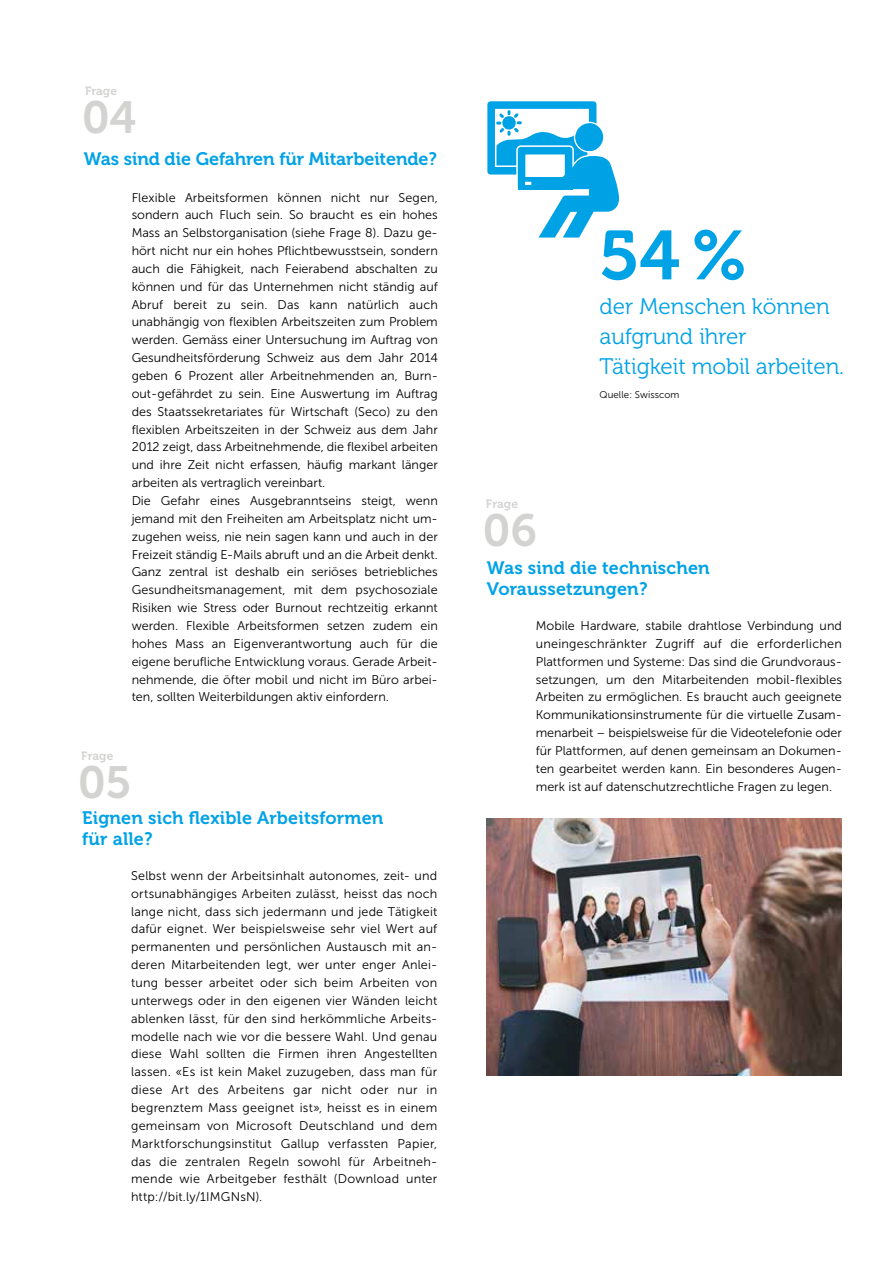
<style>
.page{position:relative;width:893px;height:1263px;background:#fff}
.page>*{position:absolute;margin:0;border:0;box-sizing:border-box;transform-origin:0 0}
.t1{font:69px "Museo 700";color:#00a2e6}
.t2{font:45px "Museo Sans 700";color:#d3d3d2}
.t3{font:22.5px/30px "Museo 300";letter-spacing:-.005em;color:#00a2e6}
.t4{font:18px/21px "Museo 700";letter-spacing:.01em;color:#00a2e6}
.t5{font:12.6px/17.9px "Museo Sans 300";color:#000;text-align:justify}
.t6{font:12px "Museo 700";letter-spacing:.01em;color:#d3d3d2}
.t7{font:9.75px "Museo Sans 300";letter-spacing:.005em;color:#000}
.s1{font-family:"Museo 300"}
</style>
<div class="page">
<svg style="left:487px;top:101px;width:132px;height:137px"></svg>
<img style="left:487px;top:818px;width:355px;height:258px">
<p class="t6" style="left:85px;top:84px;width:34px">Frage</p>
<h2 class="t2" style="left:82px;top:92px;width:57px">04</h2>
<h3 class="t4" style="left:84px;top:149px;width:355px">Was sind die Gefahren für Mitarbeitende?</h3>
<p class="t5" style="left:132px;top:188px;width:308px;text-align:left">Flexible Arbeitsformen können nicht nur Segen, sondern auch Fluch sein. So braucht es ein hohes Mass an Selbstorganisation (siehe Frage 8). Dazu ge&shy;hört nicht nur ein hohes Pflichtbewusstsein, sondern auch die Fähigkeit, nach Feierabend abschalten zu können und für das Unternehmen nicht ständig auf Abruf bereit zu sein. Das kann natürlich auch unabhängig von flexiblen Arbeitszeiten zum Problem werden. Gemäss einer Untersuchung im Auftrag von Gesundheitsförderung Schweiz aus dem Jahr 2014 geben 6 Prozent aller Arbeitnehmenden an, Burn&shy;out- gefährdet zu sein. Eine Auswertung im Auftrag des Staatssekretariates für Wirtschaft (Seco) zu den flexiblen Arbeitszeiten in der Schweiz aus dem Jahr 2012 zeigt, dass Arbeitnehmende, die flexibel arbeiten und ihre Zeit nicht erfassen, häufig markant länger arbeiten als vertraglich vereinbart.<br>Die Gefahr eines Ausgebranntseins steigt, wenn jemand mit den Freiheiten am Arbeitsplatz nicht um&shy;zugehen weiss, nie <span class="s1">n</span>ein sagen kann und auch in der Freizeit ständig E- Mails abruft und an die Arbeit denkt.<br>Ganz zentral ist deshalb ein seriöses betriebliches Gesundheitsmanagement, mit dem psychosoziale Risiken wie Stress oder Burnout rechtzeitig erkannt werden. Flexible Arbeitsformen setzen zudem ein hohes Mass an Eigenverantwortung auch für die eigene berufliche Entwicklung voraus. Gerade Arbeit&shy;nehmende, die öfter mobil und nicht im Büro arbei&shy;ten, sollten Weiterbildungen aktiv einfordern.</p>
<p class="t6" style="left:81px;top:749px;width:34px">Frage</p>
<h2 class="t2" style="left:78px;top:757px;width:55px">05</h2>
<h3 class="t4" style="left:82px;top:808px;width:303px">Eignen sich flexible Arbeitsformen für alle?</h3>
<p class="t5" style="left:131px;top:867px;width:308px">Selbst wenn der Arbeitsinhalt autonomes, zeit- und ortsunabhängiges Arbeiten zulässt, heisst das noch lange nicht, dass sich jedermann und jede Tätigkeit dafür eignet. Wer beispielsweise sehr viel Wert auf permanenten und persönlichen Austausch mit an&shy;deren Mitarbeitenden legt, wer unter enger Anlei&shy;tung besser arbeitet oder sich beim Arbeiten von unterwegs oder in den eigenen vier Wänden leicht ablenken lässt, für den sind herkömmliche Arbeits&shy;modelle nach wie vor die bessere Wahl. Und genau diese Wahl sollten die Firmen ihren Angestellten lassen. <span class="s1">«</span>Es ist kein Makel zuzugeben, dass man für diese Art des Arbeitens gar nicht oder nur in begrenztem Mass geeignet ist<span class="s1">»</span>, heisst es in einem gemeinsam von Microsoft Deutschland und dem Marktforschungsinstitut Gallup verfassten Papier, das die zentralen Regeln sowohl für Arbeitneh&shy;mende wie Arbeitgeber festhält (Download unter http://bit.ly/1IMGNsN).</p>
<p class="t6" style="left:486px;top:497px;width:34px">Frage</p>
<h2 class="t2" style="left:483px;top:505px;width:56px">06</h2>
<h1 class="t1" style="left:598px;top:217px;width:151px">54%</h1>
<h3 class="t3" style="left:600px;top:292px;width:246px">der Menschen können aufgrund ihrer<br>Tätigkeit mobil arbeiten.</h3>
<p class="t7" style="left:600px;top:389px;width:81px">Quelle: Swisscom</p>
<h3 class="t4" style="left:487px;top:558px;width:224px">Was sind die technischen<br>Voraussetzungen?</h3>
<p class="t5" style="left:536px;top:617px;width:308px">Mobile Hardware, stabile drahtlose Verbindung und uneingeschränkter Zugriff auf die erforderlichen Plattformen und Systeme: Das sind die Grundvoraus&shy;setzungen, um den Mitarbeitenden mobil-flexibles Arbeiten zu ermöglichen. Es braucht auch geeignete Kommunikationsinstrumente für die virtuelle Zusam&shy;menarbeit – beispielsweise für die Videotelefonie oder für Plattformen, auf denen gemeinsam an Dokumen&shy;ten gearbeitet werden kann. Ein besonderes Augen&shy;merk ist auf datenschutzrechtliche Fragen zu legen.</p>
</div>
